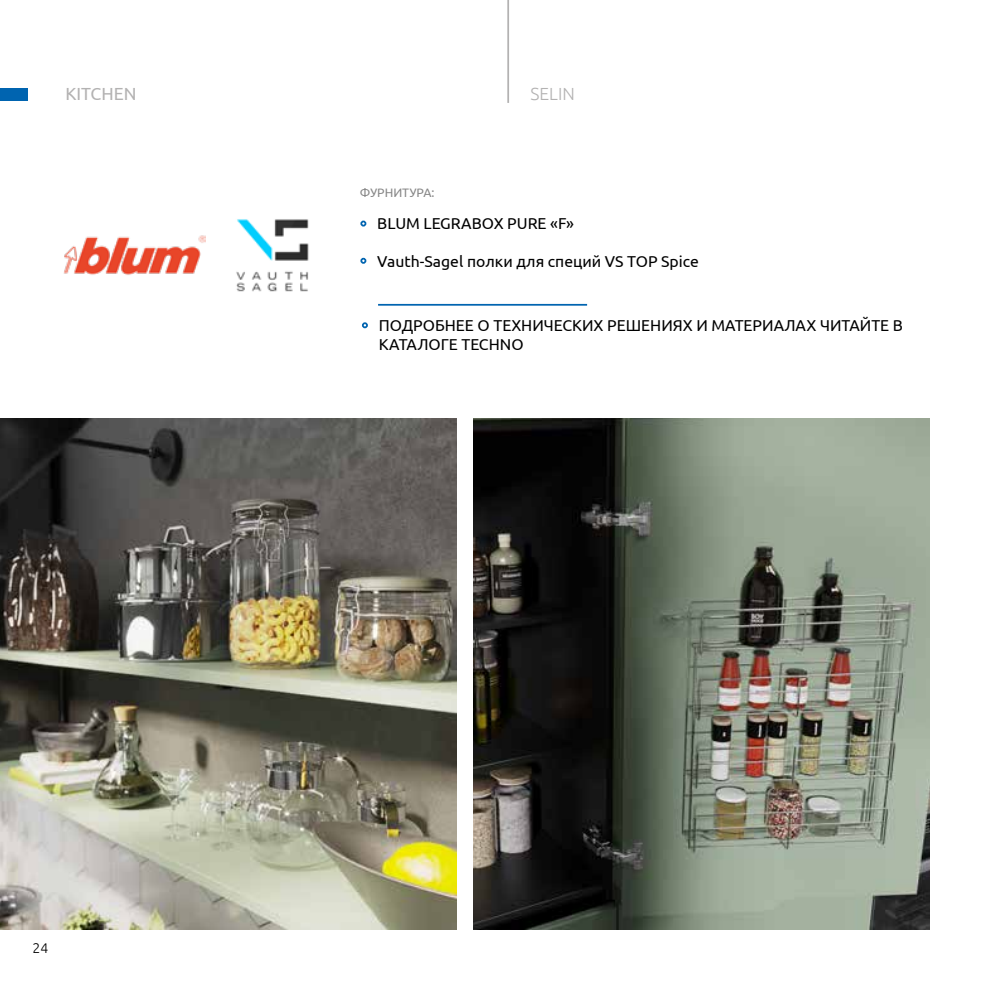
<style>
.page{position:relative;width:993px;height:993px;background:#fff}
.page>*{position:absolute;margin:0;border:0;box-sizing:border-box;transform-origin:0 0}
.t1{font:17.5px "Ubuntu";color:#b3b2b2}
.t2{font:300 17.5px "Ubuntu";color:#b3b2b2}
.t3{font:15.75px/18.9px "Ubuntu";color:#000}
.t4{font:300 14px "Ubuntu";color:#000}
.t5{font:12.25px "Ubuntu";color:#878787}
</style>
<div class="page">
<hr style="left:507px;top:0;width:2px;height:103px;background:#b3b2b2">
<div style="left:0;top:88px;width:27px;height:12px;background:#0064b0"></div>
<img style="left:0;top:418px;width:456px;height:511px">
<img style="left:473px;top:418px;width:456px;height:511px">
<svg style="left:360px;top:220px;width:6px;height:6px"></svg>
<svg style="left:360px;top:258px;width:6px;height:6px"></svg>
<svg style="left:362px;top:322px;width:6px;height:6px"></svg>
<hr style="left:378px;top:304px;width:209px;height:1px;background:#0064b0">
<img style="left:64px;top:235px;width:141px;height:40px">
<img style="left:236px;top:219px;width:73px;height:73px">
<p class="t1" style="left:65px;top:83px;width:73px">KITCHEN</p>
<p class="t2" style="left:530px;top:84px;width:46px">SELIN</p>
<p class="t5" style="left:360px;top:185px;width:76px">ФУРНИТУРА:</p>
<p class="t3" style="left:377px;top:213px;width:198px">BLUM LEGRABOX PURE «F»</p>
<p class="t3" style="left:377px;top:251px;width:323px">Vauth-Sagel полки для специй VS TOP Spice</p>
<p class="t3" style="left:378px;top:315px;width:525px">ПОДРОБНЕЕ О ТЕХНИЧЕСКИХ РЕШЕНИЯХ И МАТЕРИАЛАХ ЧИТАЙТЕ В<br>КАТАЛОГЕ TECHNO</p>
<p class="t4" style="left:32px;top:939px;width:17px">24</p>
</div>
